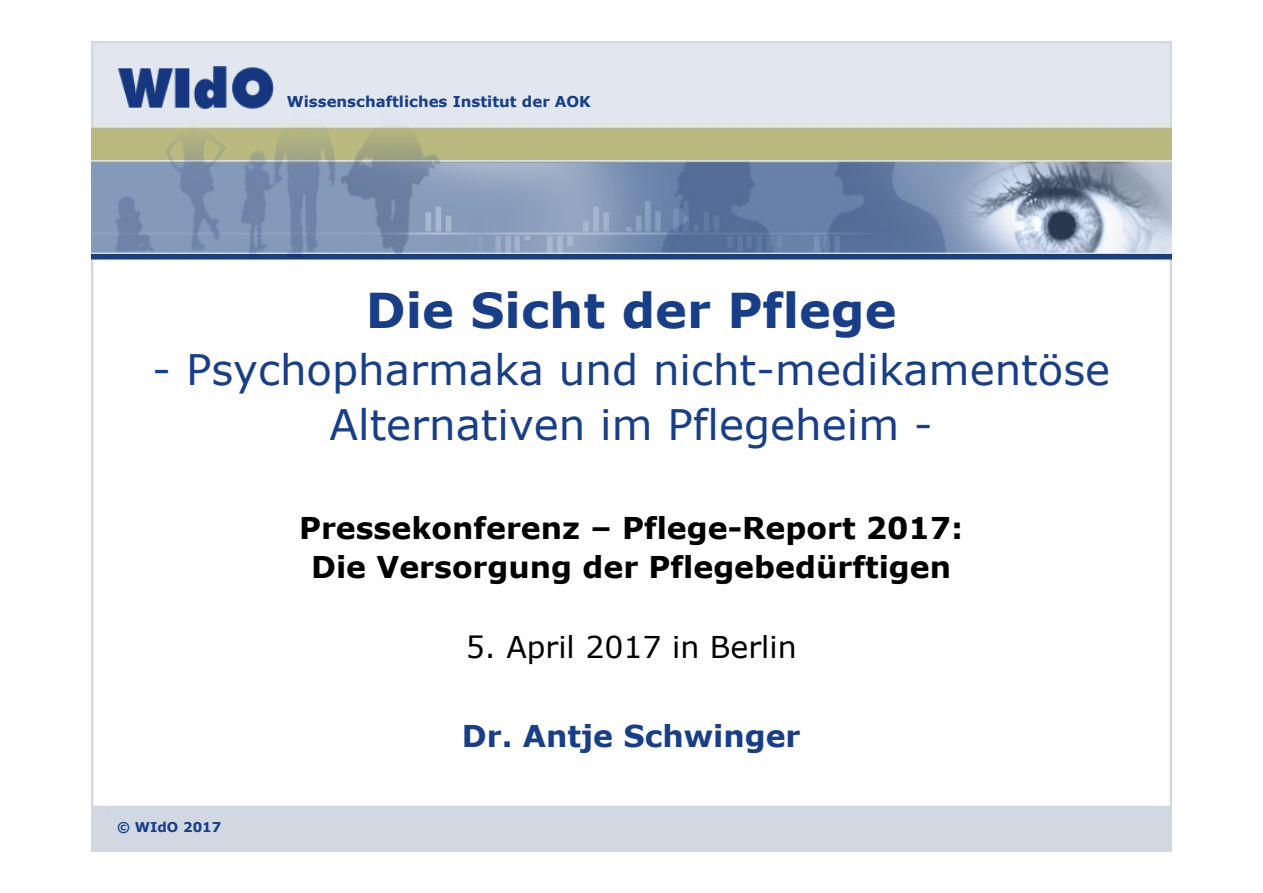
<style>
.page{position:relative;width:1263px;height:893px;background:#fff}
.page>*{position:absolute;margin:0;border:0;box-sizing:border-box;transform-origin:0 0}
.t1{font:700 48px "Verdana";color:#183e87}
.t2{font:42px/55.5px "Verdana";color:#183e87;text-align:center}
.t3{font:700 30px/39px "Verdana";color:#000;text-align:center}
.t4{font:30px "Verdana";color:#000}
.t5{font:700 30px "Verdana";color:#183e87}
.t6{font:700 15px "Verdana";color:#183e87}
.t7{font:700 13.5px "Verdana";color:#183e87}
</style>
<div class="page">
<img style="left:91px;top:41px;width:1080px;height:810px">
<img style="left:117px;top:67px;width:157px;height:43px">
<p class="t6" style="left:287px;top:92px;width:306px">Wissenschaftliches Institut der AOK</p>
<h1 class="t1" style="left:366px;top:280px;width:532px">Die Sicht der Pflege</h1>
<h2 class="t2" style="left:152px;top:340px;width:959px">- Psychopharmaka und nicht-medikamentöse<br>Alternativen im Pflegeheim -</h2>
<p class="t3" style="left:299px;top:507px;width:666px">Pressekonferenz – Pflege-Report 2017:<br>Die Versorgung der Pflegebedürftigen</p>
<p class="t4" style="left:466px;top:627px;width:332px">5. April 2017 in Berlin</p>
<p class="t7" style="left:117px;top:818px;width:106px">© WIdO 2017</p>
<p class="t5" style="left:462px;top:716px;width:340px">Dr. Antje Schwinger</p>
</div>
